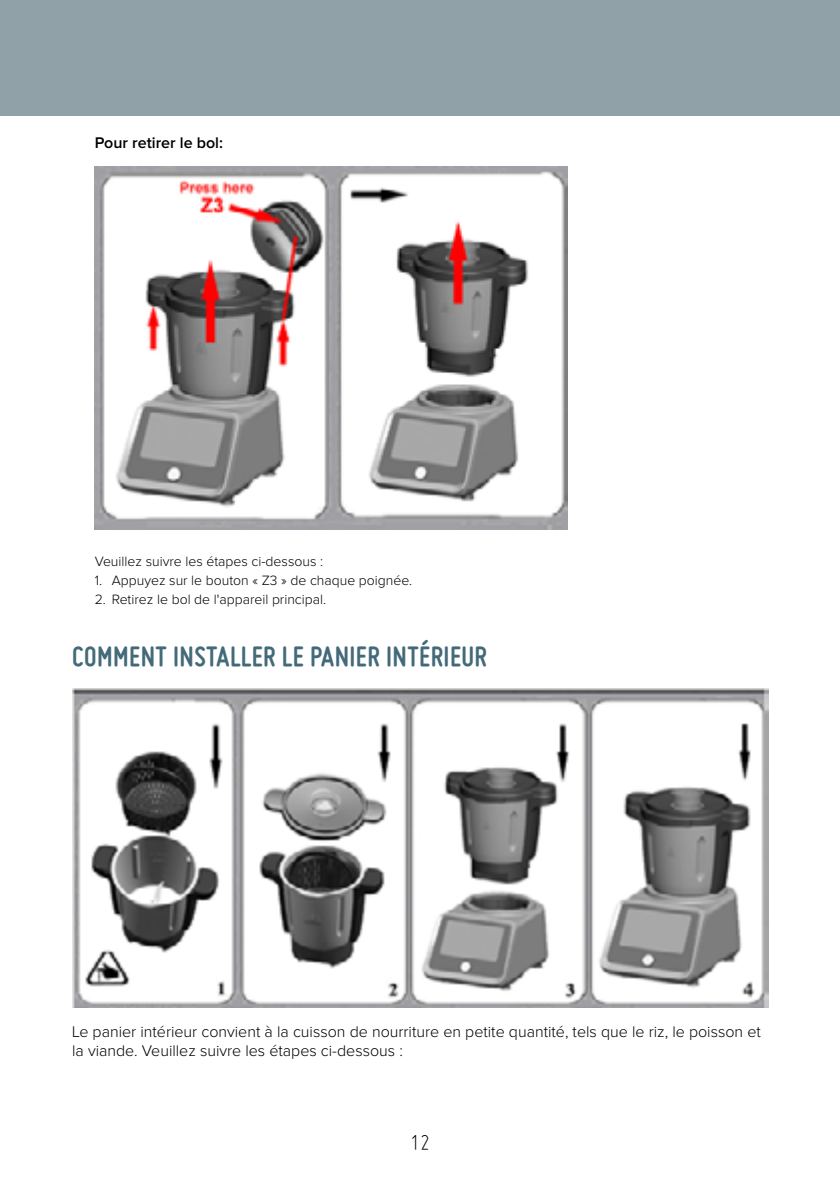
<style>
.page{position:relative;width:840px;height:1191px;background:#fff}
.page>*{position:absolute;margin:0;border:0;box-sizing:border-box;transform-origin:0 0}
.t1{font:700 30px "Miso";letter-spacing:.015em;color:#446a79}
.t2{font:300 24px "Miso";color:#000}
.t3{font:300 16px/19px "Proxima Nova";color:#000}
.t4{font:600 16px "Proxima Nova";color:#000}
.t5{font:300 14px "Proxima Nova";color:#000}
</style>
<div class="page">
<div style="left:0;top:0;width:839px;height:116px;background:#90a2a8"></div>
<img style="left:95px;top:167px;width:472px;height:362px">
<img style="left:72px;top:688px;width:695px;height:320px">
<p class="t4" style="left:95px;top:135px;width:130px">Pour retirer le bol:</p>
<p class="t5" style="left:95px;top:553px;width:230px">Veuillez suivre les étapes ci-dessous :</p>
<p class="t5" style="left:95px;top:572px;width:319px">1. Appuyez sur le bouton « Z3 » de chaque poignée.</p>
<p class="t5" style="left:95px;top:591px;width:233px">2. Retirez le bol de l'appareil principal.</p>
<h1 class="t1" style="left:72px;top:639px;width:416px">COMMENT INSTALLER LE PANIER INTÉRIEUR</h1>
<p class="t3" style="left:72px;top:1023px;width:689px">Le panier intérieur convient à la cuisson de nourriture en petite quantité, tels que le riz, le poisson et la viande. Veuillez suivre les étapes ci-dessous :</p>
<h2 class="t2" style="left:410px;top:1129px;width:21px">12</h2>
</div>
